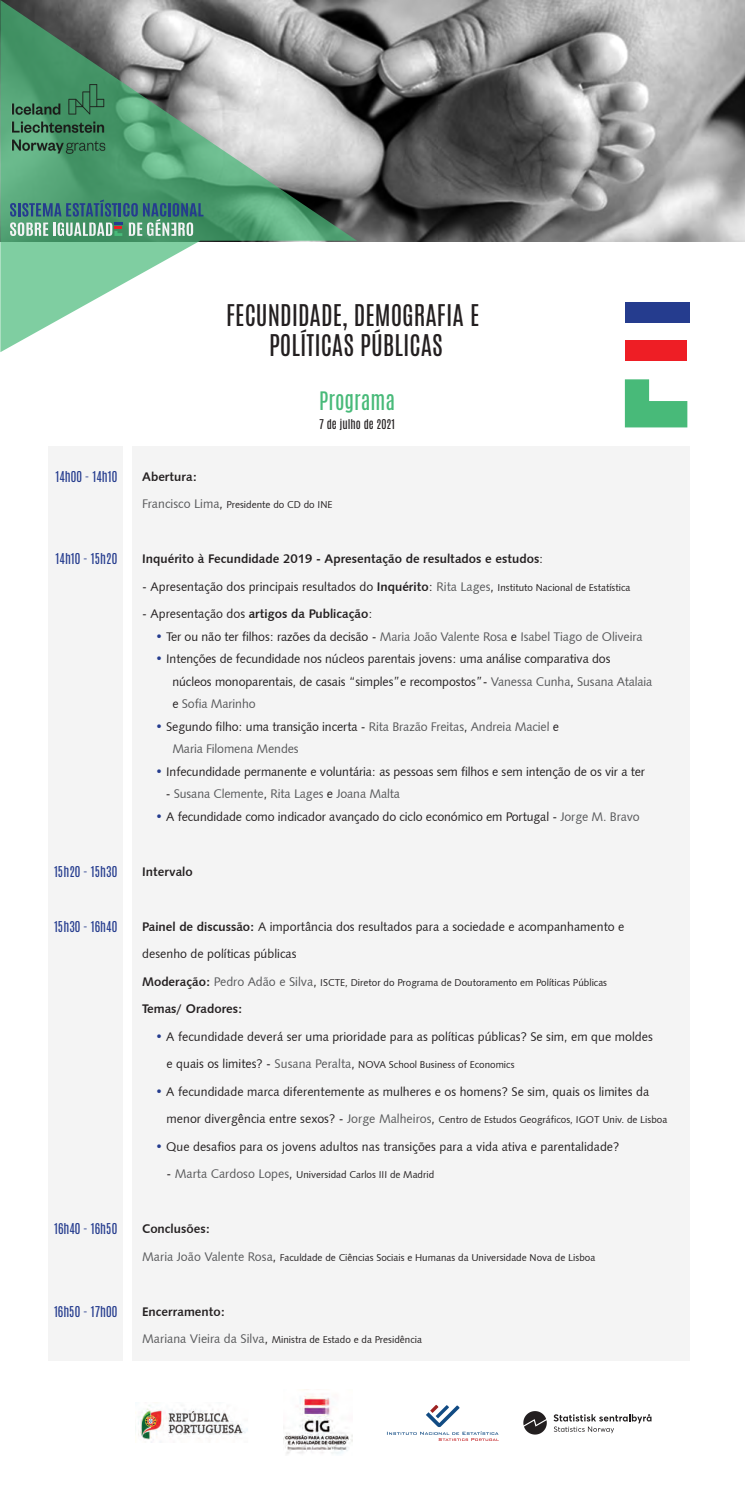
<style>
.page{position:relative;width:745px;height:1500px;background:#fff}
.page>*{position:absolute;margin:0;border:0;box-sizing:border-box;transform-origin:0 0}
.t1{font:25px/30px "Antonio";color:#231f20;text-align:center}
.t2{font:21.25px "Antonio";color:#48ba79}
.t3{font:12.5px/22.5px "Humanist 531 BT Roman A";color:#231f20}
.t4{font:12.5px/22.5px "Humanist 531 BT Roman A";letter-spacing:-.01em;color:#57585a}
.t5{font:12.5px "Humanist 531 BT Bold A";color:#231f20}
.t6{font:12.5px "Antonio";color:#253c8e}
.t7{font:11.25px "Antonio";color:#231f20}
.t8{font:10px "Humanist 531 BT Roman A";color:#231f20}
.s1{font-size:12.5px;color:#57585a}
.s2{font-size:12.5px}
.s3{font-family:"Humanist 531 BT Roman A"}
.s4{font-family:"Humanist 531 BT Bold A"}
.s5{color:#57585a}
.s6{font-size:10px}
.s7{color:#253c8e}
.s8{color:#231f20}
.s9{font-family:"Humanist 531 BT Bold A";font-size:12.5px}
</style>
<div class="page">
<img style="left:357px;top:1px;width:387px;height:240px">
<div style="left:48px;top:447px;width:74px;height:914px;background:#f4f4f4"></div>
<svg style="left:0;top:0;width:357px;height:352px"></svg>
<svg style="left:624px;top:379px;width:63px;height:48px"></svg>
<div style="left:624px;top:302px;width:65px;height:21px;background:#253c8e"></div>
<div style="left:624px;top:341px;width:61px;height:20px;background:#ee1e25"></div>
<div style="left:132px;top:447px;width:557px;height:914px;background:#f4f4f4"></div>
<svg style="left:386px;top:1405px;width:112px;height:36px"></svg>
<svg style="left:553px;top:1414px;width:98px;height:19px"></svg>
<svg style="left:523px;top:1411px;width:23px;height:24px"></svg>
<img style="left:135px;top:1405px;width:113px;height:38px">
<img style="left:283px;top:1396px;width:69px;height:58px">
<svg style="left:10px;top:200px;width:193px;height:36px;background:#5d9386"></svg>
<img style="left:10px;top:85px;width:98px;height:69px">
<h1 class="t1" style="left:226px;top:300px;width:254px">FECUNDIDADE, DEMOGRAFIA E<br>POLÍTICAS PÚBLICAS</h1>
<h2 class="t2" style="left:319px;top:385px;width:77px">Programa</h2>
<p class="t7" style="left:319px;top:416px;width:77px">7 de julho de 2021</p>
<p class="t6" style="left:55px;top:467px;width:63px">14h00 - 14h10</p>
<p class="t5" style="left:142px;top:469px;width:56px">Abertura:</p>
<p class="t8" style="left:142px;top:498px;width:192px"><span class="s1">Francisco Lima</span><span class="s2">,</span> Presidente do CD do INE</p>
<p class="t6" style="left:56px;top:550px;width:63px">14h10 - 15h20</p>
<p class="t5" style="left:142px;top:551px;width:402px">Inquérito à Fecundidade 2019 - Apresentação de resultados e estudos<span class="s3">:</span></p>
<p class="t3" style="left:142px;top:575px;width:489px">- Apresentação dos principais resultados do <span class="s4">Inquérito</span>: <span class="s5">Rita Lages</span>, <span class="s6">Instituto Nacional de Estatística</span></p>
<p class="t5" style="left:142px;top:606px;width:232px"><span class="s3">- Apresentação dos</span> artigos da Publicação<span class="s3">:</span></p>
<p class="t4" style="left:155px;top:625px;width:488px"><span class="s7">•</span> <span class="s8">Ter ou não ter filhos: razões da decisão -</span> Maria João Valente Rosa <span class="s8">e</span> Isabel Tiago de Oliveira</p>
<p class="t3" style="left:172px;top:647px;width:481px;text-indent:-17px"><span class="s7">•</span> Intenções de fecundidade nos núcleos parentais jovens: uma análise comparativa dos núcleos monoparentais, de casais “simples”e recompostos”- <span class="s5">Vanessa Cunha</span>, <span class="s5">Susana Atalaia </span>e <span class="s5">Sofia Marinho</span></p>
<p class="t4" style="left:172px;top:715px;width:388px;text-indent:-17px"><span class="s7">•</span> <span class="s8">Segundo filho: uma transição incerta -</span> Rita Brazão Freitas<span class="s8">,</span> Andreia Maciel <span class="s8">e<br></span>Maria Filomena Mendes</p>
<p class="t3" style="left:155px;top:760px;width:490px"><span class="s7">•</span> Infecundidade permanente e voluntária: as pessoas sem filhos e sem intenção de os vir a ter</p>
<p class="t4" style="left:165px;top:782px;width:236px"><span class="s8">-</span> Susana Clemente<span class="s8">,</span> Rita Lages <span class="s8">e</span> Joana Malta</p>
<p class="t3" style="left:155px;top:805px;width:485px"><span class="s7">•</span> A fecundidade como indicador avançado do ciclo económico em Portugal - <span class="s5">Jorge M. Bravo</span></p>
<p class="t6" style="left:54px;top:862px;width:65px">15h20 - 15h30</p>
<p class="t5" style="left:142px;top:864px;width:52px">Intervalo</p>
<p class="t6" style="left:54px;top:917px;width:65px">15h30 - 16h40</p>
<p class="t3" style="left:142px;top:915px;width:483px"><span class="s4">Painel de discussão:</span> A importância dos resultados para a sociedade e acompanhamento e</p>
<p class="t3" style="left:142px;top:942px;width:156px">desenho de políticas públicas</p>
<p class="t8" style="left:142px;top:976px;width:466px"><span class="s9">Moderação:</span> <span class="s1">Pedro Adão e Silva</span><span class="s2">,</span> ISCTE, Diretor do Programa de Doutoramento em Políticas Públicas</p>
<p class="t5" style="left:142px;top:1001px;width:102px">Temas/ Oradores:</p>
<p class="t3" style="left:155px;top:1025px;width:498px"><span class="s7">•</span> A fecundidade deverá ser uma prioridade para as políticas públicas? Se sim, em que moldes</p>
<p class="t8" style="left:166px;top:1058px;width:349px"><span class="s2">e quais os limites? -</span> <span class="s1">Susana Peralta</span><span class="s2">,</span> NOVA School Business of Economics</p>
<p class="t3" style="left:155px;top:1080px;width:495px"><span class="s7">•</span> A fecundidade marca diferentemente as mulheres e os homens? Se sim, quais os limites da</p>
<p class="t8" style="left:166px;top:1113px;width:502px"><span class="s2">menor divergência entre sexos? -</span> <span class="s1">Jorge Malheiros</span><span class="s2">,</span> Centro de Estudos Geográficos, IGOT Univ. de Lisboa</p>
<p class="t3" style="left:155px;top:1135px;width:465px"><span class="s7">•</span> Que desafios para os jovens adultos nas transições para a vida ativa e parentalidade?</p>
<p class="t8" style="left:166px;top:1168px;width:269px"><span class="s2">-</span> <span class="s1">Marta Cardoso Lopes</span><span class="s2">,</span> Universidad Carlos III de Madrid</p>
<p class="t6" style="left:54px;top:1220px;width:65px">16h40 - 16h50</p>
<p class="t5" style="left:142px;top:1221px;width:69px">Conclusões:</p>
<p class="t8" style="left:142px;top:1251px;width:454px"><span class="s1">Maria João Valente Rosa</span><span class="s2">,</span> Faculdade de Ciências Sociais e Humanas da Universidade Nova de Lisboa</p>
<p class="t6" style="left:54px;top:1302px;width:65px">16h50 - 17h00</p>
<p class="t5" style="left:142px;top:1304px;width:84px">Encerramento:</p>
<p class="t8" style="left:142px;top:1333px;width:281px"><span class="s1">Mariana Vieira da Silva</span><span class="s2">,</span> Ministra de Estado e da Presidência</p>
</div>
